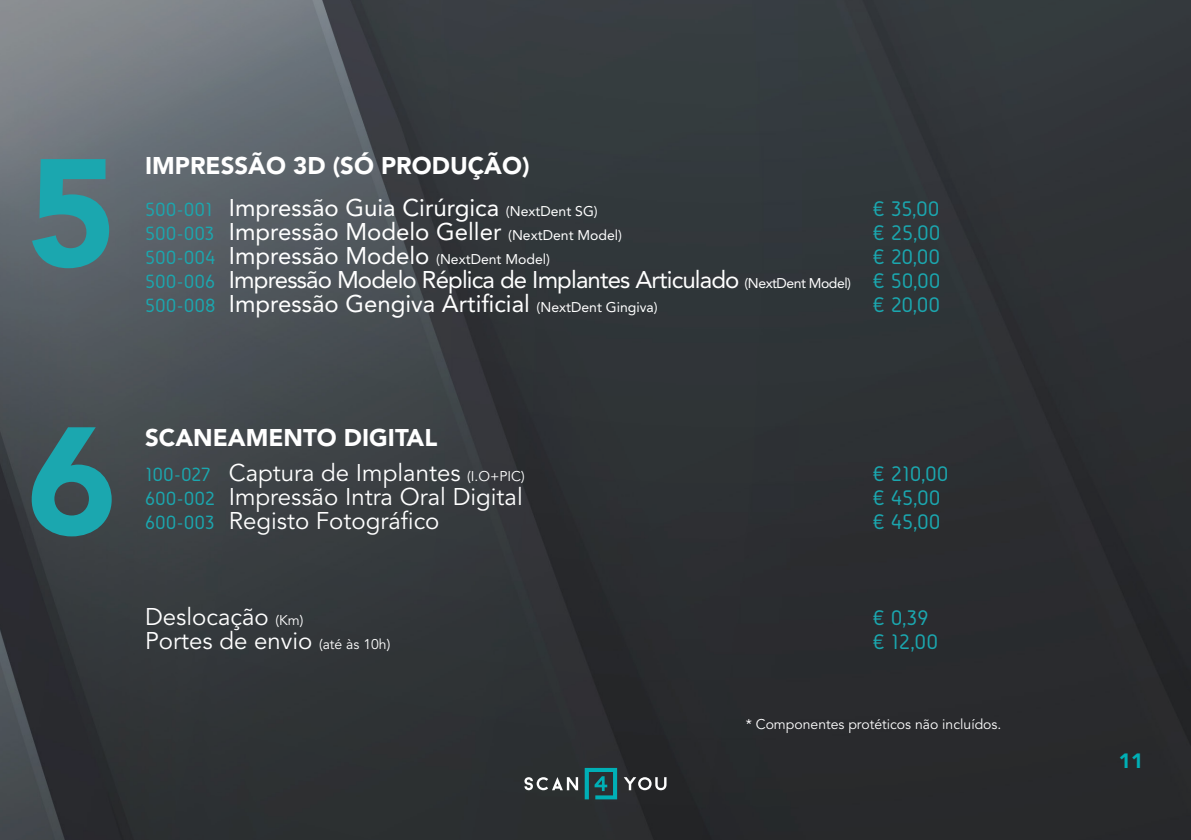
<style>
.page{position:relative;width:1191px;height:840px;background:#fff}
.page>*{position:absolute;margin:0;border:0;box-sizing:border-box;transform-origin:0 0}
.t1{font:900 151.4px "Avenir LT Std";color:#1ba7af}
.t2{font:24px "Avenir LT Std";color:#fff}
.t3{font:24px "Avenir LT Std";color:#fff}
.t4{font:24px "Avenir LT Std";letter-spacing:-.035em;color:#fff}
.t5{font:900 24px "Avenir LT Std";color:#fff}
.t6{font:22px "Gidolinya";color:#1ba7af}
.t7{font:900 20.6px "Avenir LT Std";color:#00afb5}
.t8{font:20px "Gidolinya";color:#1ba7af}
.t9{font:14px "Avenir LT Std";color:#fff}
.s1{font-size:14px}
</style>
<div class="page">
<img style="left:0;top:0;width:1191px;height:839px">
<svg style="left:524px;top:767px;width:142px;height:31px;background:#3b5153"></svg>
<p class="t1" style="left:27px;top:122px;width:91px">5</p>
<p class="t5" style="left:145px;top:151px;width:386px">IMPRESSÃO 3D (SÓ PRODUÇÃO)</p>
<p class="t8" style="left:145px;top:198px;width:69px">500-001</p>
<p class="t8" style="left:145px;top:222px;width:71px">500-003</p>
<p class="t8" style="left:145px;top:246px;width:72px">500-004</p>
<p class="t8" style="left:145px;top:270px;width:71px">500-006</p>
<p class="t8" style="left:145px;top:294px;width:72px">500-008</p>
<p class="t2" style="left:229px;top:194px;width:370px">Impressão Guia Cirúrgica <span class="s1">(NextDent SG)</span></p>
<p class="t2" style="left:229px;top:218px;width:395px">Impressão Modelo Geller <span class="s1">(NextDent Model)</span></p>
<p class="t2" style="left:229px;top:242px;width:323px">Impressão Modelo <span class="s1">(NextDent Model)</span></p>
<p class="t4" style="left:229px;top:266px;width:624px">Impressão Modelo Réplica de Implantes Articulado <span class="s1">(NextDent Model)</span></p>
<p class="t2" style="left:229px;top:290px;width:430px">Impressão Gengiva Artificial <span class="s1">(NextDent Gingiva)</span></p>
<p class="t6" style="left:872px;top:197px;width:69px">€ 35,00</p>
<p class="t6" style="left:872px;top:221px;width:69px">€ 25,00</p>
<p class="t6" style="left:872px;top:245px;width:69px">€ 20,00</p>
<p class="t6" style="left:872px;top:269px;width:69px">€ 50,00</p>
<p class="t6" style="left:872px;top:293px;width:69px">€ 20,00</p>
<p class="t1" style="left:27px;top:390px;width:91px">6</p>
<p class="t5" style="left:145px;top:422px;width:293px">SCANEAMENTO DIGITAL</p>
<p class="t8" style="left:145px;top:462px;width:67px">100-027</p>
<p class="t8" style="left:145px;top:486px;width:71px">600-002</p>
<p class="t8" style="left:145px;top:510px;width:71px">600-003</p>
<p class="t3" style="left:229px;top:458px;width:297px">Captura de Implantes <span class="s1">(I.O+PIC)</span></p>
<p class="t3" style="left:229px;top:482px;width:295px">Impressão Intra Oral Digital</p>
<p class="t3" style="left:229px;top:506px;width:212px">Registo Fotográfico</p>
<p class="t3" style="left:145px;top:602px;width:160px">Deslocação <span class="s1">(Km)</span></p>
<p class="t3" style="left:145px;top:626px;width:247px">Portes de envio <span class="s1">(até às 10h)</span></p>
<p class="t6" style="left:872px;top:461px;width:77px">€ 210,00</p>
<p class="t6" style="left:872px;top:485px;width:69px">€ 45,00</p>
<p class="t6" style="left:872px;top:509px;width:69px">€ 45,00</p>
<p class="t6" style="left:872px;top:605px;width:57px">€ 0,39</p>
<p class="t6" style="left:872px;top:629px;width:67px">€ 12,00</p>
<p class="t9" style="left:745px;top:716px;width:257px">* Componentes protéticos não incluídos.</p>
<p class="t7" style="left:1119px;top:747px;width:26px">11</p>
</div>
